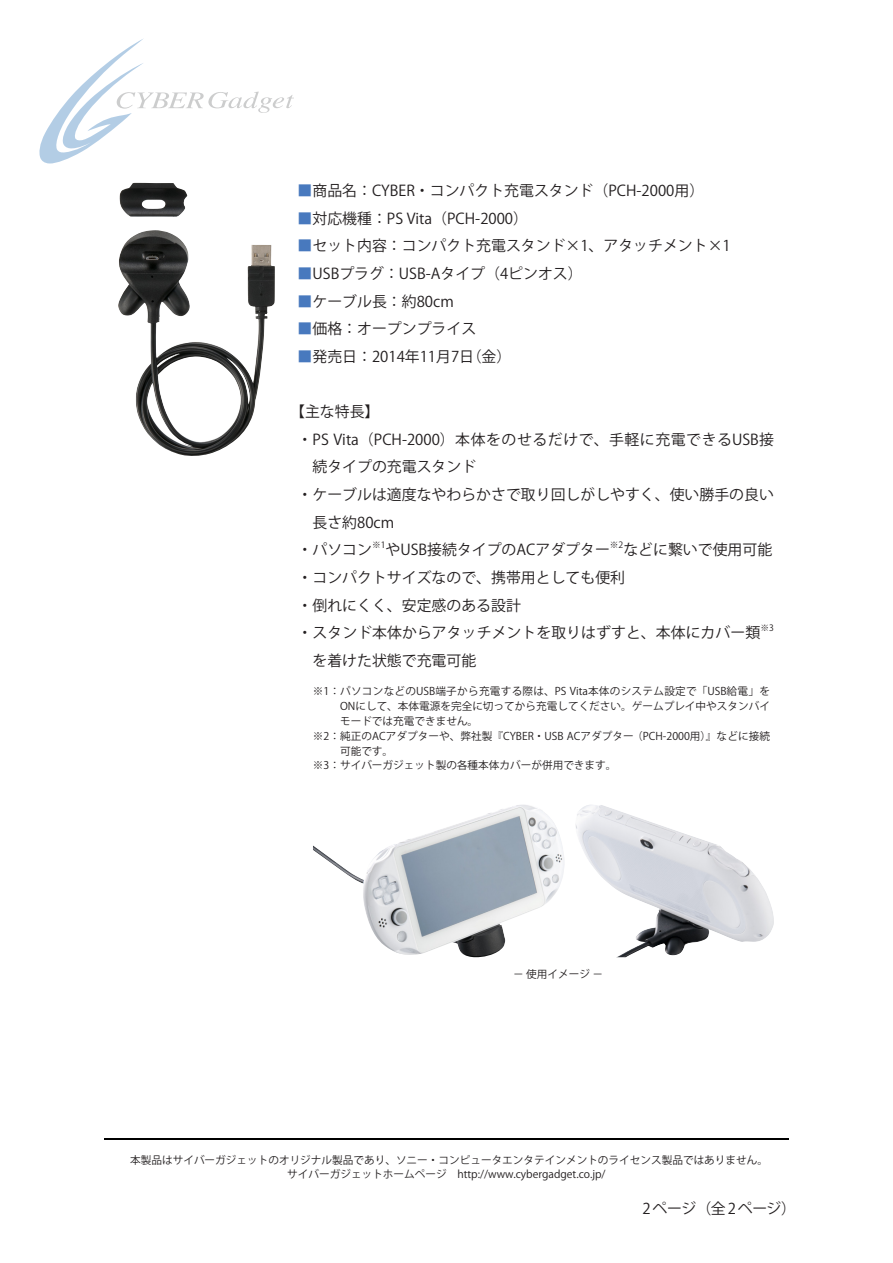
<style>
.page{position:relative;width:893px;height:1263px;background:#fff}
.page>*{position:absolute;margin:0;border:0;box-sizing:border-box;transform-origin:0 0}
.t1{font:14.85px/27.6px "Koz Go Pr 6 N";color:#231f20}
.t2{font:10.65px/14.9px "Koz Go Pr 6 N";color:#231f20;text-align:justify}
.t3{font:8.7px "Koz Go Pr 6 N";color:#231f20}
.s1{color:#4879be}
</style>
<div class="page">
<svg style="left:39px;top:39px;width:255px;height:125px"></svg>
<hr style="left:104px;top:1138px;width:685px;height:2px;background:#000">
<img style="left:118px;top:183px;width:157px;height:273px">
<img style="left:313px;top:805px;width:251px;height:152px">
<img style="left:575px;top:805px;width:199px;height:152px">
<p class="t1" style="left:298px;top:177px;width:408px"><span class="s1">■</span>商品名：CYBER・コンパクト充電スタンド（PCH-2000用）</p>
<p class="t1" style="left:298px;top:205px;width:232px"><span class="s1">■</span>対応機種：PS Vita（PCH-2000）</p>
<p class="t1" style="left:298px;top:232px;width:435px"><span class="s1">■</span>セット内容：コンパクト充電スタンド×1、アタッチメント×1</p>
<p class="t1" style="left:298px;top:260px;width:287px"><span class="s1">■</span>USBプラグ：USB-Aタイプ（4ピンオス）</p>
<p class="t1" style="left:298px;top:288px;width:158px"><span class="s1">■</span>ケーブル長：約80cm</p>
<p class="t1" style="left:298px;top:315px;width:180px"><span class="s1">■</span>価格：オープンプライス</p>
<p class="t1" style="left:298px;top:343px;width:215px"><span class="s1">■</span>発売日：2014年11月7日（金）</p>
<p class="t1" style="left:290px;top:398px;width:91px">【主な特長】</p>
<p class="t1" style="left:313px;top:426px;width:463px;text-indent:-15px">・PS Vita（PCH-2000）本体をのせるだけで、手軽に充電できるUSB接続タイプの充電スタンド</p>
<p class="t1" style="left:313px;top:481px;width:463px;text-indent:-15px">・ケーブルは適度なやわらかさで取り回しがしやすく、使い勝手の良い長さ約80cm</p>
<p class="t1" style="left:298px;top:536px;width:76px">・パソコン</p>
<p class="t3" style="left:372px;top:540px;width:15px">※1</p>
<p class="t1" style="left:386px;top:536px;width:226px">やUSB接続タイプのACアダプター</p>
<p class="t3" style="left:610px;top:540px;width:15px">※2</p>
<p class="t1" style="left:623px;top:536px;width:150px">などに繋いで使用可能</p>
<p class="t1" style="left:298px;top:564px;width:329px">・コンパクトサイズなので、携帯用としても便利</p>
<p class="t1" style="left:298px;top:592px;width:225px">・倒れにくく、安定感のある設計</p>
<p class="t1" style="left:298px;top:619px;width:464px">・スタンド本体からアタッチメントを取りはずすと、本体にカバー類</p>
<p class="t3" style="left:760px;top:623px;width:15px">※3</p>
<p class="t1" style="left:313px;top:647px;width:165px">を着けた状態で充電可能</p>
<p class="t2" style="left:340px;top:684px;width:431px;text-indent:-27px">※1：パソコンなどのUSB端子から充電する際は、PS Vita本体のシステム設定で「USB給電」をONにして、本体電源を完全に切ってから充電してください。ゲームプレイ中やスタンバイモードでは充電できません。</p>
<p class="t2" style="left:340px;top:729px;width:431px;text-indent:-27px">※2：純正のACアダプターや、弊社製『CYBER・USB ACアダプター（PCH-2000用）』などに接続可能です。</p>
<p class="t2" style="left:313px;top:758px;width:305px">※3：サイバーガジェット製の各種本体カバーが併用できます。</p>
<p class="t2" style="left:513px;top:967px;width:91px">－ 使用イメージ －</p>
<p class="t2" style="left:130px;top:1153px;width:639px">本製品はサイバーガジェットのオリジナル製品であり、ソニー・コンピュータエンタテインメントのライセンス製品ではありません。</p>
<p class="t2" style="left:287px;top:1166px;width:320px">サイバーガジェットホームページ　http://www.cybergadget.co.jp/</p>
<p class="t1" style="left:642px;top:1195px;width:155px">2 ページ（全 2 ページ）</p>
</div>
